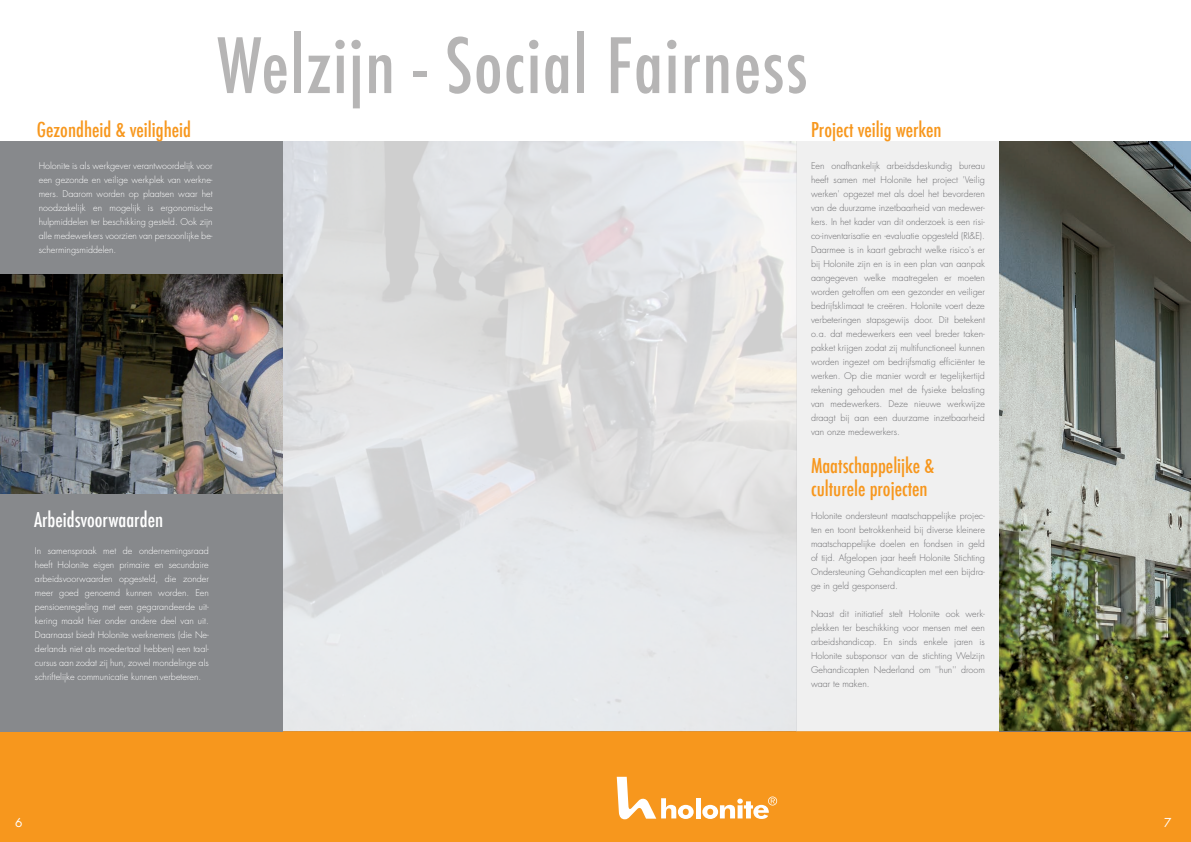
<style>
.page{position:relative;width:1191px;height:842px;background:#fff}
.page>*{position:absolute;margin:0;border:0;box-sizing:border-box;transform-origin:0 0}
.t1{font:500 condensed 74px "Futura";letter-spacing:.02em;color:#b6b5b5}
.t2{font:500 condensed 20px "Futura";color:#f7971d}
.t3{font:500 condensed 20px "Futura";color:#fff}
.t4{font:14px "Futura Std";color:#fff}
.t5{font:12px "Futura Std";color:#fff}
.t6{font:300 9px/14px "Futura Std";color:#6b6b6e;text-align:justify}
.t7{font:300 9px/14px "Futura Std";color:#fff;text-align:justify}
</style>
<div class="page">
<div style="left:673px;top:731px;width:518px;height:111px;background:#f7971d"></div>
<div style="left:0;top:731px;width:673px;height:111px;background:#f7971d"></div>
<svg style="left:617px;top:777px;width:76px;height:42px"></svg>
<div style="left:695px;top:798px;width:5px;height:20px;background:#fff"></div>
<svg style="left:702px;top:796px;width:75px;height:23px"></svg>
<img style="left:283px;top:141px;width:514px;height:590px">
<div style="left:797px;top:141px;width:202px;height:590px;background:#f0f0f0"></div>
<div style="left:0;top:493px;width:283px;height:238px;background:#87898c"></div>
<img style="left:0;top:273px;width:283px;height:220px">
<div style="left:0;top:141px;width:283px;height:132px;background:#87898c"></div>
<img style="left:999px;top:141px;width:192px;height:590px">
<h2 class="t2" style="left:37px;top:116px;width:156px">Gezondheid &amp; veiligheid</h2>
<h1 class="t1" style="left:217px;top:18px;width:591px">Welzijn - Social Fairness</h1>
<h2 class="t2" style="left:811px;top:116px;width:132px">Project veilig werken</h2>
<p class="t7" style="left:39px;top:159px;width:175px">Holonite is als werkgever verantwoordelijk voor een gezonde en veilige werkplek van werkne&shy;mers. Daarom worden op plaatsen waar het noodzakelijk en mogelijk is ergonomische hulpmiddelen ter beschikking gesteld. Ook zijn alle medewerkers voorzien van persoonlijke be&shy;schermingsmiddelen.</p>
<h2 class="t3" style="left:34px;top:507px;width:131px">Arbeidsvoorwaarden</h2>
<p class="t7" style="left:35px;top:544px;width:175px">In samenspraak met de ondernemingsraad heeft Holonite eigen primaire en secundaire arbeidsvoorwaarden opgesteld, die zonder meer goed genoemd kunnen worden. Een pensioenregeling met een gegarandeerde uit&shy;kering maakt hier onder andere deel van uit.<br>Daarnaast biedt Holonite werknemers (die Ne&shy;derlands niet als moedertaal hebben) een taal&shy;cursus aan zodat zij hun, zowel mondelinge als schriftelijke communicatie kunnen verbeteren.</p>
<p class="t6" style="left:811px;top:159px;width:175px">Een onafhankelijk arbeidsdeskundig bureau heeft samen met Holonite het project 'Veilig werken' opgezet met als doel het bevorderen van de duurzame inzetbaarheid van medewer&shy;kers. In het kader van dit onderzoek is een risi&shy;co-inventarisatie en -evaluatie opgesteld (RI&amp;E).<br>Daarmee is in kaart gebracht welke risico's er bij Holonite zijn en is in een plan van aanpak aangegeven welke maatregelen er moeten worden getroffen om een gezonder en veiliger bedrijfsklimaat te creëren. Holonite voert deze verbeteringen stapsgewijs door. Dit betekent o.a. dat medewerkers een veel breder taken&shy;pakket krijgen zodat zij multifunctioneel kunnen worden ingezet om bedrijfsmatig efficiënter te werken. Op die manier wordt er tegelijkertijd rekening gehouden met de fysieke belasting van medewerkers. Deze nieuwe werkwijze draagt bij aan een duurzame inzetbaarheid van onze medewerkers.</p>
<h2 class="t2" style="left:811px;top:453px;width:125px">Maatschappelijke &amp;</h2>
<h2 class="t2" style="left:811px;top:476px;width:118px">culturele projecten</h2>
<p class="t6" style="left:811px;top:509px;width:175px">Holonite ondersteunt maatschappelijke projec&shy;ten en toont betrokkenheid bij diverse kleinere maatschappelijke doelen en fondsen in geld of tijd. Afgelopen jaar heeft Holonite Stichting Ondersteuning Gehandicapten met een bijdra&shy;ge in geld gesponserd.</p>
<p class="t6" style="left:811px;top:607px;width:175px">Naast dit initiatief stelt Holonite ook werk&shy;plekken ter beschikking voor mensen met een arbeidshandicap. En sinds enkele jaren is Holonite subsponsor van de stichting Welzijn Gehandicapten Nederland om ''hun'' droom waar te maken.</p>
<h3 class="t4" style="left:9px;top:806px;width:19px">22</h3>
<h3 class="t5" style="left:15px;top:815px;width:9px">6</h3>
<h3 class="t5" style="left:1164px;top:815px;width:9px">7</h3>
</div>
